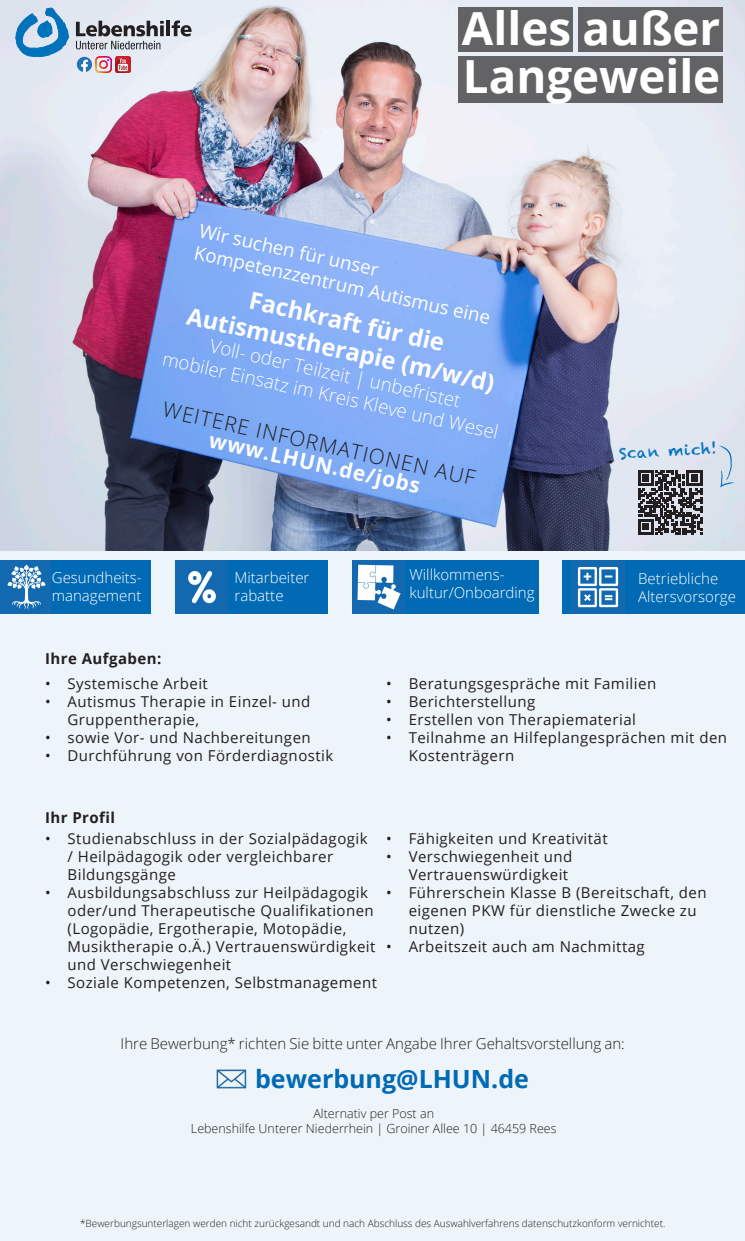
<style>
.page{position:relative;width:745px;height:1241px;background:#fff}
.page>*{position:absolute;margin:0;border:0;box-sizing:border-box;transform-origin:0 0}
.t1{font:700 45.62px "Open Sans";color:#fff}
.t2{font:700 25px "Open Sans";color:#006ab5}
.t3{font:700 23.75px/28.5px "Open Sans";color:#fff;text-align:center}
.t4{font:300 20.88px/19.8px "Open Sans";color:#231f20;text-align:center}
.t5{font:300 18.75px/22.5px "Open Sans";color:#fff;text-align:center}
.t6{font:18.75px/22px "Open Sans";color:#fff}
.t7{font:15px/18px "Open Sans";letter-spacing:.03em;color:#231f20}
.t8{font:300 15px/18px "Open Sans";color:#fff}
.t9{font:300 15px "Open Sans";color:#231f20}
.t10{font:700 15px "Open Sans";letter-spacing:.03em;color:#231f20}
.t11{font:15px "Chalkduster";color:#0072bc}
.t12{font:300 12.5px "Open Sans";color:#231f20}
.t13{font:300 10px "Open Sans";color:#231f20}
.s1{font-weight:700;color:#fff}
</style>
<div class="page">
<div style="left:0;top:550px;width:744px;height:690px;background:#edf4fa"></div>
<img style="left:0;top:0;width:744px;height:550px">
<div style="left:458px;top:7px;width:114px;height:45px;background:#636366"></div>
<div style="left:578px;top:7px;width:144px;height:45px;background:#636366"></div>
<div style="left:458px;top:56px;width:264px;height:47px;background:#636366"></div>
<svg style="left:16px;top:8px;width:53px;height:49px;background:#73add6"></svg>
<hr style="left:166px;top:21px;width:4px;height:15px;background:#231f20">
<svg style="left:171px;top:20px;width:20px;height:16px"></svg>
<svg style="left:76px;top:21px;width:88px;height:28px;background:#9ea1a7"></svg>
<svg style="left:77px;top:57px;width:15px;height:15px"></svg>
<img style="left:96px;top:57px;width:15px;height:15px">
<img style="left:115px;top:57px;width:15px;height:15px">
<div style="left:562px;top:560px;width:182px;height:53px;background:#006ab5"></div>
<img style="left:571px;top:560px;width:53px;height:53px">
<img style="left:216px;top:1069px;width:30px;height:19px">
<img style="left:0;top:560px;width:52px;height:53px">
<div style="left:52px;top:560px;width:99px;height:53px;background:#006ab5"></div>
<img style="left:175px;top:560px;width:53px;height:53px">
<div style="left:228px;top:560px;width:99px;height:53px;background:#006ab5"></div>
<img style="left:352px;top:560px;width:53px;height:53px">
<div style="left:405px;top:560px;width:133px;height:53px;background:#006ab5"></div>
<svg style="left:718px;top:445px;width:16px;height:42px"></svg>
<svg style="left:637px;top:470px;width:64px;height:64px;background:#656469"></svg>
<p class="t1" style="left:461px;top:-4px;width:260px">Alles außer</p>
<p class="t1" style="left:462px;top:44px;width:259px">Langeweile</p>
<p class="t6" style="left:202px;top:218px;width:304px;rotate:13deg">Wir suchen für unser<br>Kompetenzzentrum Autismus eine</p>
<p class="t3" style="left:197px;top:272px;width:316px;rotate:13deg">Fachkraft für die<br>Autismustherapie (m/w/d)</p>
<p class="t5" style="left:171px;top:323px;width:344px;rotate:13deg">Voll- oder Teilzeit | unbefristet<br>mobiler Einsatz im Kreis Kleve und Wesel</p>
<p class="t4" style="left:166px;top:397px;width:321px;rotate:13deg">WEITERE INFORMATIONEN AUF <span class="s1">www.LHUN.de/jobs</span></p>
<p class="t8" style="left:52px;top:568px;width:91px">Gesundheits-</p>
<p class="t8" style="left:52px;top:586px;width:91px">management</p>
<p class="t8" style="left:234px;top:568px;width:76px">Mitarbeiter rabatte</p>
<p class="t8" style="left:409px;top:565px;width:96px">Willkommens-</p>
<p class="t8" style="left:409px;top:583px;width:126px">kultur/Onboarding</p>
<p class="t10" style="left:45px;top:647px;width:118px">Ihre Aufgaben:</p>
<p class="t11" style="left:618px;top:444px;width:99px;rotate:-3deg">Scan mich!</p>
<p class="t8" style="left:637px;top:568px;width:82px">Betriebliche</p>
<p class="t8" style="left:637px;top:586px;width:99px">Altersvorsorge</p>
<p class="t7" style="left:45px;top:674px;width:164px">• Systemische Arbeit</p>
<p class="t7" style="left:68px;top:692px;width:244px;text-indent:-22px">• Autismus Therapie in Einzel- und<br>Gruppentherapie,</p>
<p class="t7" style="left:45px;top:728px;width:267px">• sowie Vor- und Nachbereitungen</p>
<p class="t7" style="left:45px;top:746px;width:289px">• Durchführung von Förderdiagnostik</p>
<p class="t7" style="left:386px;top:674px;width:271px">• Beratungsgespräche mit Familien</p>
<p class="t7" style="left:386px;top:692px;width:151px">• Berichterstellung</p>
<p class="t7" style="left:386px;top:710px;width:251px">• Erstellen von Therapiematerial</p>
<p class="t7" style="left:408px;top:728px;width:320px;text-indent:-22px">• Teilnahme an Hilfeplangesprächen mit den<br>Kostenträgern</p>
<p class="t10" style="left:45px;top:806px;width:72px">Ihr Profil</p>
<p class="t7" style="left:68px;top:829px;width:301px;text-indent:-22px">• Studienabschluss in der Sozialpädagogik / Heilpädagogik oder vergleichbarer<br>Bildungsgänge</p>
<p class="t7" style="left:68px;top:883px;width:309px;text-indent:-22px">• Ausbildungsabschluss zur Heilpädagogik oder/und Therapeutische Qualifikationen (Logopädie, Ergotherapie, Motopädie, Musiktherapie o.Ä.) Vertrauenswürdigkeit und Verschwiegenheit</p>
<p class="t7" style="left:45px;top:973px;width:333px">• Soziale Kompetenzen, Selbstmanagement</p>
<p class="t7" style="left:386px;top:829px;width:223px">• Fähigkeiten und Kreativität</p>
<p class="t7" style="left:386px;top:847px;width:187px;text-align:right">• Verschwiegenheit und<br>Vertrauenswürdigkeit</p>
<p class="t7" style="left:408px;top:883px;width:299px;text-indent:-22px">• Führerschein Klasse B (Bereitschaft, den eigenen PKW für dienstliche Zwecke zu nutzen)</p>
<p class="t7" style="left:386px;top:937px;width:260px">• Arbeitszeit auch am Nachmittag</p>
<p class="t9" style="left:120px;top:1032px;width:505px">Ihre Bewerbung* richten Sie bitte unter Angabe Ihrer Gehaltsvorstellung an:</p>
<p class="t2" style="left:255px;top:1061px;width:275px">bewerbung@LHUN.de</p>
<p class="t12" style="left:313px;top:1104px;width:122px">Alternativ per Post an</p>
<p class="t12" style="left:191px;top:1119px;width:367px">Lebenshilfe Unterer Niederrhein | Groiner Allee 10 | 46459 Rees</p>
<p class="t13" style="left:80px;top:1216px;width:586px">*Bewerbungsunterlagen werden nicht zurückgesandt und nach Abschluss des Auswahlverfahrens datenschutzkonform vernichtet.</p>
</div>
